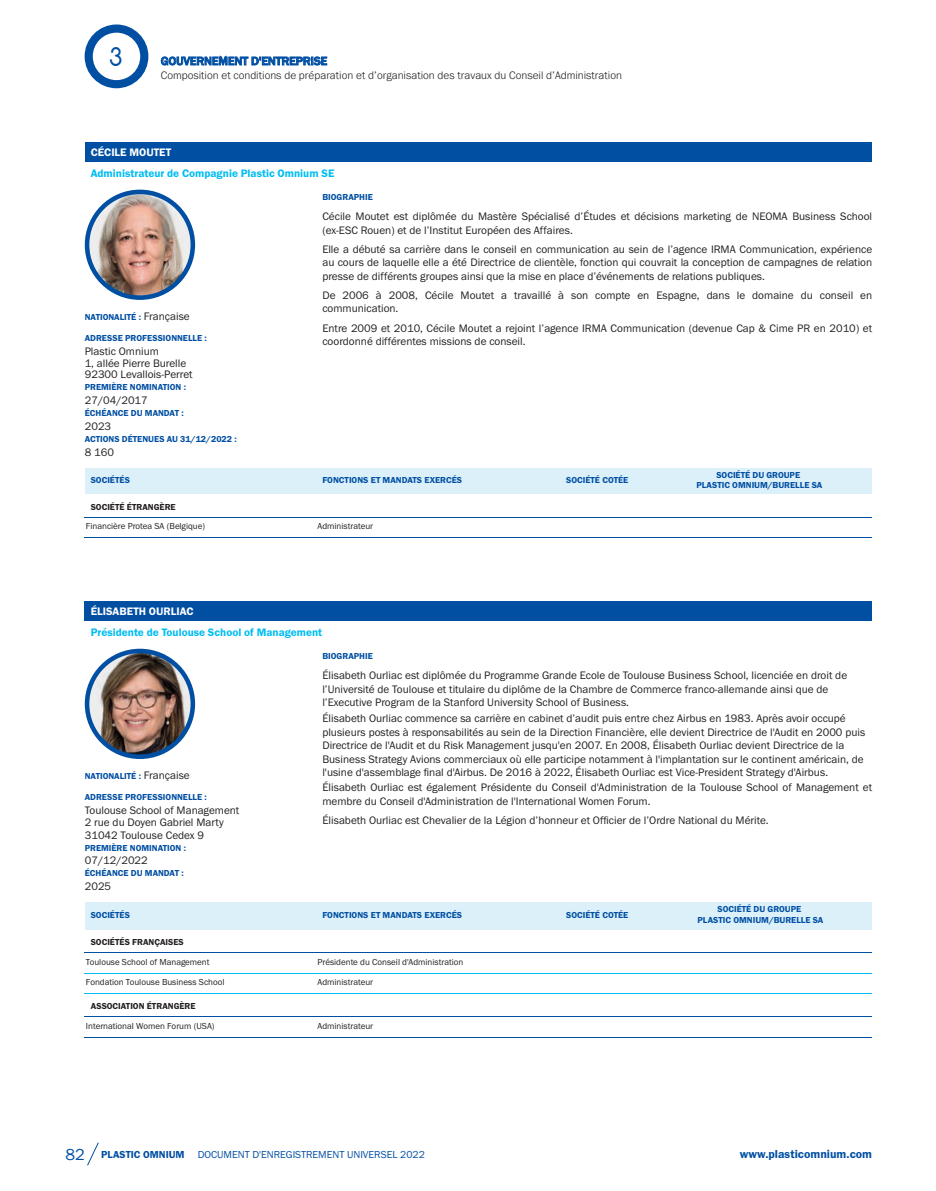
<style>
.page{position:relative;width:936px;height:1191px;background:#fff}
.page>*{position:absolute;margin:0;border:0;box-sizing:border-box;transform-origin:0 0}
.t1{font:27px "Comfortaa";color:#004fa3}
.t2{font:16.5px "Franklin Gothic URW Boo";color:#004fa3}
.t3{font:500 12px "Franklin Gothic URW";color:#004fa3}
.t4{font:12px "Franklin Gothic URW Dem";color:#004fa3}
.t5{font:11.25px/13.5px "Franklin Gothic URW Boo";color:#231f20}
.t6{font:300 11.25px "Franklin Gothic URW";color:#231f20}
.t7{font:11.25px "Franklin Gothic URW Dem";color:#00bdf2}
.t8{font:11.25px "Franklin Gothic URW Dem";color:#fff}
.t9{font:10.5px "Franklin Gothic URW Boo";color:#004fa3}
.t10{font:10.5px "Franklin Gothic URW Dem";color:#004fa3}
.t11{font:9px/10.2px "Franklin Gothic URW Dem";color:#004fa3;text-align:center}
.t12{font:9px "Franklin Gothic URW Boo";color:#231f20}
.t13{font:9px "Franklin Gothic URW Dem";color:#231f20}
.s1{font-family:"Franklin Gothic URW Boo";font-size:11.25px;color:#231f20}
</style>
<div class="page">
<svg style="left:87px;top:1142px;width:12px;height:24px"></svg>
<div style="left:85px;top:24px;width:63px;height:64px;border:8px solid #004fa3;border-radius:50%"></div>
<div style="left:85px;top:142px;width:231px;height:20px;background:#004fa3"></div>
<div style="left:316px;top:142px;width:232px;height:20px;background:#004fa3"></div>
<div style="left:548px;top:142px;width:92px;height:20px;background:#004fa3"></div>
<div style="left:640px;top:142px;width:232px;height:20px;background:#004fa3"></div>
<div style="left:85px;top:468px;width:231px;height:25px;background:#dcf0fa"></div>
<div style="left:316px;top:468px;width:232px;height:25px;background:#dcf0fa"></div>
<div style="left:548px;top:468px;width:92px;height:25px;background:#dcf0fa"></div>
<div style="left:640px;top:468px;width:232px;height:25px;background:#dcf0fa"></div>
<hr style="left:85px;top:517px;width:787px;height:1px;background:#004fa3">
<hr style="left:85px;top:537px;width:787px;height:1px;background:#004fa3">
<img style="left:87px;top:192px;width:106px;height:106px;border-radius:53px">
<div style="left:85px;top:190px;width:110px;height:110px;border:5px solid #004fa3;border-radius:50%"></div>
<div style="left:85px;top:601px;width:463px;height:20px;background:#004fa3"></div>
<div style="left:548px;top:601px;width:92px;height:20px;background:#004fa3"></div>
<div style="left:640px;top:601px;width:232px;height:20px;background:#004fa3"></div>
<div style="left:85px;top:902px;width:231px;height:27px;background:#dcf0fa"></div>
<div style="left:316px;top:902px;width:232px;height:27px;background:#dcf0fa"></div>
<div style="left:548px;top:902px;width:92px;height:27px;background:#dcf0fa"></div>
<div style="left:640px;top:902px;width:232px;height:27px;background:#dcf0fa"></div>
<hr style="left:85px;top:1016px;width:787px;height:1px;background:#004fa3">
<hr style="left:85px;top:993px;width:787px;height:1px;background:#00bdf2">
<hr style="left:85px;top:972px;width:787px;height:1px;background:#00bdf2">
<hr style="left:85px;top:952px;width:787px;height:1px;background:#004fa3">
<hr style="left:85px;top:1036px;width:787px;height:1px;background:#004fa3">
<img style="left:87px;top:651px;width:106px;height:105px;border-radius:53px">
<div style="left:85px;top:648px;width:110px;height:111px;border:5px solid #004fa3;border-radius:50%"></div>
<h1 class="t1" style="left:110px;top:42px;width:14px">3</h1>
<p class="t3" style="left:161px;top:54px;width:168px">GOUVERNEMENT D'ENTREPRISE</p>
<p class="t6" style="left:161px;top:68px;width:462px">Composition et conditions de préparation et d’organisation des travaux du Conseil d’Administration</p>
<p class="t8" style="left:91px;top:145px;width:82px">CÉCILE MOUTET</p>
<p class="t7" style="left:91px;top:166px;width:245px">Administrateur de Compagnie Plastic Omnium SE</p>
<p class="t11" style="left:322px;top:191px;width:52px">BIOGRAPHIE</p>
<p class="t5" style="left:322px;top:209px;width:551px">Cécile Moutet est diplômée du Mastère Spécialisé d’Études et décisions marketing de NEOMA Business School (ex‑ESC Rouen) et de l’Institut Européen des Affaires.</p>
<p class="t5" style="left:322px;top:242px;width:551px;text-align:justify">Elle a débuté sa carrière dans le conseil en communication au sein de l’agence IRMA Communication, expérience au cours de laquelle elle a été Directrice de clientèle, fonction qui couvrait la conception de campagnes de relation presse de différents groupes ainsi que la mise en place d’événements de relations publiques.</p>
<p class="t5" style="left:322px;top:288px;width:551px">De 2006 à 2008, Cécile Moutet a travaillé à son compte en Espagne, dans le domaine du conseil en communication.</p>
<p class="t5" style="left:322px;top:321px;width:551px">Entre 2009 et 2010, Cécile Moutet a rejoint l’agence IRMA Communication (devenue Cap &amp; Cime PR en 2010) et coordonné différentes missions de conseil.</p>
<p class="t11" style="left:85px;top:312px;width:106px">NATIONALITÉ : <span class="s1">Française</span></p>
<p class="t11" style="left:85px;top:332px;width:124px">ADRESSE PROFESSIONNELLE :</p>
<p class="t5" style="left:85px;top:344px;width:103px;line-height:12.3px">Plastic Omnium<br>1, allée Pierre Burelle</p>
<p class="t5" style="left:85px;top:367px;width:109px">92300 Levallois‑Perret</p>
<p class="t11" style="left:85px;top:382px;width:103px">PREMIÈRE NOMINATION :</p>
<p class="t5" style="left:85px;top:393px;width:65px">27/04/2017</p>
<p class="t11" style="left:85px;top:408px;width:100px">ÉCHÉANCE DU MANDAT :</p>
<p class="t5" style="left:85px;top:419px;width:28px">2023</p>
<p class="t11" style="left:85px;top:434px;width:153px">ACTIONS DÉTENUES AU 31/12/2022 :</p>
<p class="t5" style="left:85px;top:445px;width:31px">8 160</p>
<p class="t11" style="left:91px;top:474px;width:41px">SOCIÉTÉS</p>
<p class="t11" style="left:322px;top:474px;width:141px">FONCTIONS ET MANDATS EXERCÉS</p>
<p class="t11" style="left:566px;top:474px;width:64px">SOCIÉTÉ COTÉE</p>
<p class="t11" style="left:696px;top:469px;width:127px">SOCIÉTÉ DU GROUPE<br>PLASTIC OMNIUM/BURELLE SA</p>
<p class="t13" style="left:91px;top:501px;width:86px">SOCIÉTÉ ÉTRANGÈRE</p>
<p class="t12" style="left:86px;top:520px;width:121px">Financière Protea SA (Belgique)</p>
<p class="t12" style="left:317px;top:520px;width:57px">Administrateur</p>
<p class="t8" style="left:91px;top:604px;width:104px">ÉLISABETH OURLIAC</p>
<p class="t7" style="left:91px;top:625px;width:233px">Présidente de Toulouse School of Management</p>
<p class="t11" style="left:322px;top:650px;width:52px">BIOGRAPHIE</p>
<p class="t5" style="left:322px;top:668px;width:526px">Élisabeth Ourliac est diplômée du Programme Grande Ecole de Toulouse Business School, licenciée en droit de l’Université de Toulouse et titulaire du diplôme de la Chambre de Commerce franco‑allemande ainsi que de l’Executive Program de la Stanford University School of Business.</p>
<p class="t5" style="left:322px;top:711px;width:544px">Élisabeth Ourliac commence sa carrière en cabinet d’audit puis entre chez Airbus en 1983. Après avoir occupé plusieurs postes à responsabilités au sein de la Direction Financière, elle devient Directrice de l'Audit en 2000 puis Directrice de l'Audit et du Risk Management jusqu'en 2007. En 2008, Élisabeth Ourliac devient Directrice de la Business Strategy Avions commerciaux où elle participe notamment à l'implantation sur le continent américain, de l'usine d'assemblage final d'Airbus. De 2016 à 2022, Élisabeth Ourliac est Vice‑President Strategy d'Airbus.</p>
<p class="t5" style="left:322px;top:780px;width:551px">Élisabeth Ourliac est également Présidente du Conseil d'Administration de la Toulouse School of Management et membre du Conseil d'Administration de l'International Women Forum.</p>
<p class="t5" style="left:322px;top:813px;width:447px">Élisabeth Ourliac est Chevalier de la Légion d’honneur et Officier de l’Ordre National du Mérite.</p>
<p class="t11" style="left:85px;top:771px;width:106px">NATIONALITÉ : <span class="s1">Française</span></p>
<p class="t11" style="left:85px;top:791px;width:124px">ADRESSE PROFESSIONNELLE :</p>
<p class="t5" style="left:85px;top:803px;width:156px;line-height:12.3px">Toulouse School of Management<br>2 rue du Doyen Gabriel Marty<br>31042 Toulouse Cedex 9</p>
<p class="t11" style="left:85px;top:842px;width:103px">PREMIÈRE NOMINATION :</p>
<p class="t5" style="left:85px;top:853px;width:65px">07/12/2022</p>
<p class="t11" style="left:85px;top:868px;width:100px">ÉCHÉANCE DU MANDAT :</p>
<p class="t5" style="left:85px;top:879px;width:28px">2025</p>
<p class="t11" style="left:91px;top:909px;width:41px">SOCIÉTÉS</p>
<p class="t11" style="left:322px;top:909px;width:141px">FONCTIONS ET MANDATS EXERCÉS</p>
<p class="t11" style="left:566px;top:909px;width:64px">SOCIÉTÉ COTÉE</p>
<p class="t11" style="left:697px;top:903px;width:127px;line-height:11.2px">SOCIÉTÉ DU GROUPE<br>PLASTIC OMNIUM/BURELLE SA</p>
<p class="t13" style="left:91px;top:936px;width:94px">SOCIÉTÉS FRANÇAISES</p>
<p class="t12" style="left:86px;top:956px;width:125px">Toulouse School of Management</p>
<p class="t12" style="left:317px;top:956px;width:147px">Présidente du Conseil d'Administration</p>
<p class="t12" style="left:86px;top:976px;width:140px">Fondation Toulouse Business School</p>
<p class="t12" style="left:317px;top:976px;width:57px">Administrateur</p>
<p class="t13" style="left:91px;top:1000px;width:106px">ASSOCIATION ÉTRANGÈRE</p>
<p class="t12" style="left:86px;top:1020px;width:130px">International Women Forum (USA)</p>
<p class="t12" style="left:317px;top:1020px;width:57px">Administrateur</p>
<h2 class="t2" style="left:65px;top:1144px;width:21px">82</h2>
<p class="t10" style="left:101px;top:1148px;width:85px">PLASTIC OMNIUM</p>
<p class="t9" style="left:198px;top:1148px;width:229px">DOCUMENT D'ENREGISTREMENT UNIVERSEL 2022</p>
<p class="t4" style="left:739px;top:1146px;width:134px">www.plasticomnium.com</p>
</div>
